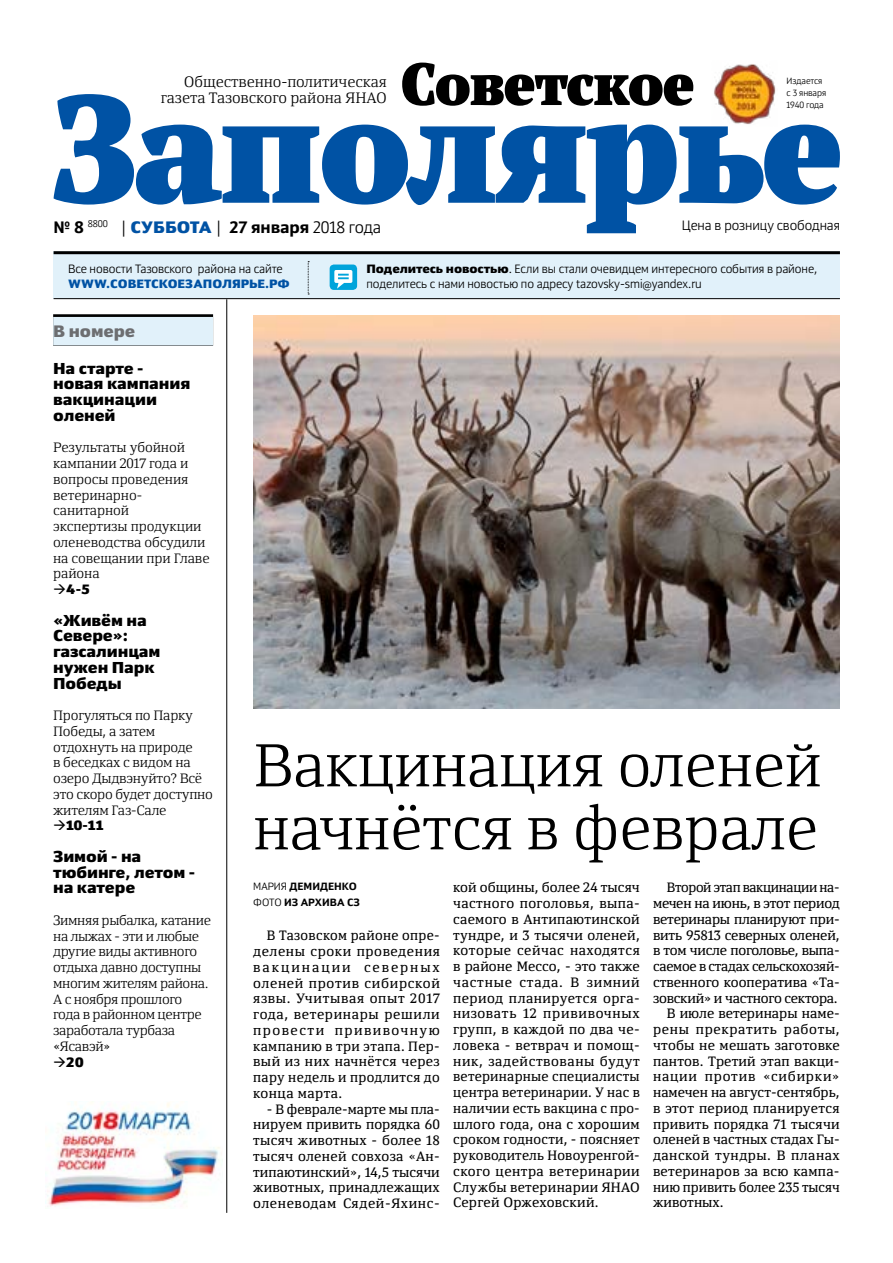
<style>
.page{position:relative;width:893px;height:1263px;background:#fff}
.page>*{position:absolute;margin:0;border:0;box-sizing:border-box;transform-origin:0 0}
.t1{font:300 60px/63px "Yefimov Serif";letter-spacing:-.005em;color:#000}
.t2{font:700 16.5px "Yefimov Sans";letter-spacing:-.005em;color:#000}
.t3{font:900 16.5px "Yefimov Sans";letter-spacing:-.005em;color:#6d6e71}
.t4{font:900 15.75px/15.8px "Yefimov Sans";letter-spacing:-.005em;color:#000}
.t5{font:300 15px/15.8px "Yefimov Serif";letter-spacing:-.005em;color:#000;text-align:right}
.t6{font:13.5px/15.8px "Yefimov Serif";letter-spacing:.005em;color:#000;text-align:justify}
.t7{font:300 13.5px/15.8px "Yefimov Serif";letter-spacing:-.015em;color:#000}
.t8{font:13.5px "Yefimov Serif";letter-spacing:-.015em;color:#000}
.t9{font:13.5px "Yefimov Serif";letter-spacing:-.02em;color:#000}
.t10{font:13.5px "Yefimov Serif";letter-spacing:-.025em;color:#000}
.t11{font:13.5px "Yefimov Serif";letter-spacing:.025em;color:#000}
.t12{font:300 13.5px "Yefimov Sans";letter-spacing:-.005em;color:#000}
.t13{font:13.5px "Yefimov Serif";letter-spacing:.045em;color:#000}
.t14{font:13.5px "Yefimov Serif";letter-spacing:.035em;color:#000}
.t15{font:13.5px "Yefimov Serif";letter-spacing:.055em;color:#000}
.t16{font:900 13.5px "Yefimov Sans";color:#000}
.t17{font:300 12px/15.8px "Yefimov Sans";letter-spacing:-.005em;color:#000}
.t18{font:900 12px "Yefimov Sans";letter-spacing:.005em;color:#0052a4}
.t19{font:700 10.5px/15.8px "Yefimov Sans";letter-spacing:.005em;color:#000}
.t20{font:300 9px/12px "Yefimov Sans";letter-spacing:-.005em;color:#000}
.s1{font-weight:300}
.s2{font-weight:900;color:#0052a4}
.s3{font-weight:900}
</style>
<div class="page">
<div style="left:53px;top:314px;width:160px;height:32px;background:#060707"></div>
<div style="left:53px;top:317px;width:160px;height:28px;background:#e1f1fa"></div>
<div style="left:54px;top:251px;width:786px;height:47px;background:#e1f1fa"></div>
<hr style="left:54px;top:251px;width:786px;height:3px;background:#000">
<svg style="left:308px;top:261px;width:1px;height:34px"></svg>
<div style="left:330px;top:264px;width:27px;height:26px;background:#00a4db;border-radius:4px"></div>
<svg style="left:334px;top:270px;width:18px;height:19px"></svg>
<hr style="left:54px;top:298px;width:786px;height:1px;background:#000">
<img style="left:714px;top:64px;width:62px;height:30px">
<svg style="left:54px;top:94px;width:786px;height:139px"></svg>
<svg style="left:402px;top:63px;width:291px;height:43px"></svg>
<hr style="left:226px;top:299px;width:1px;height:914px;background:#000">
<img style="left:253px;top:315px;width:587px;height:394px">
<img style="left:47px;top:1102px;width:173px;height:104px">
<p class="t5" style="left:161px;top:74px;width:227px">Общественно-политическая газета Тазовского района ЯНАО</p>
<p class="t2" style="left:54px;top:217px;width:329px">№ 8 <sup>8800</sup> <span class="s1">|</span> <span class="s2">СУББОТА</span> <span class="s1">|</span> 27 января <span class="s1">2018 года</span></p>
<p class="t20" style="left:786px;top:75px;width:41px">Издается с 3 января<br>1940 года</p>
<p class="t12" style="left:682px;top:218px;width:160px">Цена в розницу свободная</p>
<p class="t17" style="left:68px;top:260px;width:216px">Все новости Тазовского района на сайте</p>
<p class="t18" style="left:68px;top:276px;width:223px">WWW.СОВЕТСКОЕЗАПОЛЯРЬЕ.РФ</p>
<p class="t17" style="left:366px;top:260px;width:452px"><span class="s3">Поделитесь новостью</span>. Если вы стали очевидцем интересного события в районе, поделитесь с нами новостью по адресу tazovsky-smi@yandex.ru</p>
<p class="t3" style="left:53px;top:321px;width:84px">В номере</p>
<p class="t4" style="left:53px;top:360px;width:139px">На старте - новая кампания вакцинации оленей</p>
<p class="t7" style="left:53px;top:440px;width:158px">Результаты убойной кампании 2017 года и вопросы проведения ветеринарно&shy;санитарной<br>экспертизы продукции оленеводства обсудили на совещании при Главе района</p>
<p class="t16" style="left:53px;top:580px;width:39px">→4-5</p>
<p class="t4" style="left:53px;top:612px;width:109px">«Живём на<br>Севере»: газсалинцам нужен Парк<br>Победы</p>
<p class="t7" style="left:53px;top:707px;width:161px">Прогуляться по Парку<br>Победы, а затем отдохнуть на природе<br>в беседках с видом на озеро Дыдвэнуйто? Всё это скоро будет доступно жителям Газ-Сале</p>
<p class="t16" style="left:53px;top:817px;width:52px">→10-11</p>
<p class="t4" style="left:53px;top:848px;width:143px">Зимой - на тюбинге, летом - на катере</p>
<p class="t7" style="left:53px;top:912px;width:159px">Зимняя рыбалка, катание на лыжах - эти и любые другие виды активного отдыха давно доступны многим жителям района.<br>А с ноября прошлого года в районном центре заработала турбаза «Ясавэй»</p>
<p class="t16" style="left:53px;top:1053px;width:32px">→20</p>
<h1 class="t1" style="left:253px;top:733px;width:570px">Вакцинация оленей начнётся в феврале</h1>
<p class="t6" style="left:453px;top:880px;width:188px">кой общины, более 24 тысяч частного поголовья, выпа&shy;саемого в Антипаютинской тундре, и 3 тысячи оленей, которые сейчас находятся в районе Мессо, - это также частные стада. В зимний период планируется орга&shy;низовать 12 прививочных групп, в каждой по два че&shy;ловека - ветврач и помощ&shy;ник, задействованы будут ветеринарные специалисты центра ветеринарии. У нас в наличии есть вакцина с про&shy;шлого года, она с хорошим сроком годности, - поясняет руководитель Новоуренгой&shy;ского центра ветеринарии Службы ветеринарии ЯНАО Сергей Оржеховский.</p>
<p class="t10" style="left:667px;top:879px;width:174px">Второй этап вакцинации на-</p>
<p class="t19" style="left:253px;top:878px;width:108px"><span class="s1">МАРИЯ</span> ДЕМИДЕНКО<br><span class="s1">ФОТО</span> ИЗ АРХИВА СЗ</p>
<p class="t6" style="left:253px;top:927px;width:188px;text-indent:14px">В Тазовском районе опре&shy;делены сроки проведения вакцинации северных оленей против сибирской язвы. Учитывая опыт 2017 года, ветеринары решили провести прививочную кампанию в три этапа. Пер&shy;вый из них начнётся через пару недель и продлится до конца марта.</p>
<p class="t6" style="left:253px;top:1101px;width:188px;text-indent:14px">- В феврале-марте мы пла&shy;нируем привить порядка 60 тысяч животных - более 18 тысяч оленей совхоза «Ан&shy;типаютинский», 14,5 тысячи животных, принадлежащих оленеводам Сядей-Яхинс-</p>
<p class="t8" style="left:653px;top:895px;width:188px">мечен на июнь, в этот период</p>
<p class="t8" style="left:653px;top:911px;width:188px">ветеринары планируют при-</p>
<p class="t6" style="left:653px;top:927px;width:188px">вить 95813 северных оленей,</p>
<p class="t8" style="left:653px;top:942px;width:188px">в том числе поголовье, выпа-</p>
<p class="t9" style="left:653px;top:958px;width:188px">саемое в стадах сельскохозяй-</p>
<p class="t6" style="left:653px;top:974px;width:188px">ственного кооператива «Та-</p>
<p class="t8" style="left:653px;top:989px;width:186px">зовский» и частного сектора.</p>
<p class="t6" style="left:667px;top:1006px;width:174px">В июле ветеринары наме-</p>
<p class="t13" style="left:653px;top:1021px;width:188px">рены прекратить работы,</p>
<p class="t6" style="left:653px;top:1037px;width:188px">чтобы не мешать заготовке</p>
<p class="t6" style="left:653px;top:1053px;width:188px">пантов. Третий этап вакци-</p>
<p class="t15" style="left:653px;top:1068px;width:188px">нации против «сибирки»</p>
<p class="t6" style="left:653px;top:1084px;width:188px">намечен на август-сентябрь,</p>
<p class="t11" style="left:653px;top:1100px;width:188px">в этот период планируется</p>
<p class="t6" style="left:653px;top:1116px;width:188px">привить порядка 71 тысячи</p>
<p class="t6" style="left:653px;top:1132px;width:188px">оленей в частных стадах Гы-</p>
<p class="t14" style="left:653px;top:1147px;width:188px">данской тундры. В планах</p>
<p class="t6" style="left:653px;top:1163px;width:188px">ветеринаров за всю кампа-</p>
<p class="t6" style="left:653px;top:1179px;width:188px">нию привить более 235 тысяч</p>
<p class="t6" style="left:653px;top:1195px;width:72px">животных.</p>
</div>
